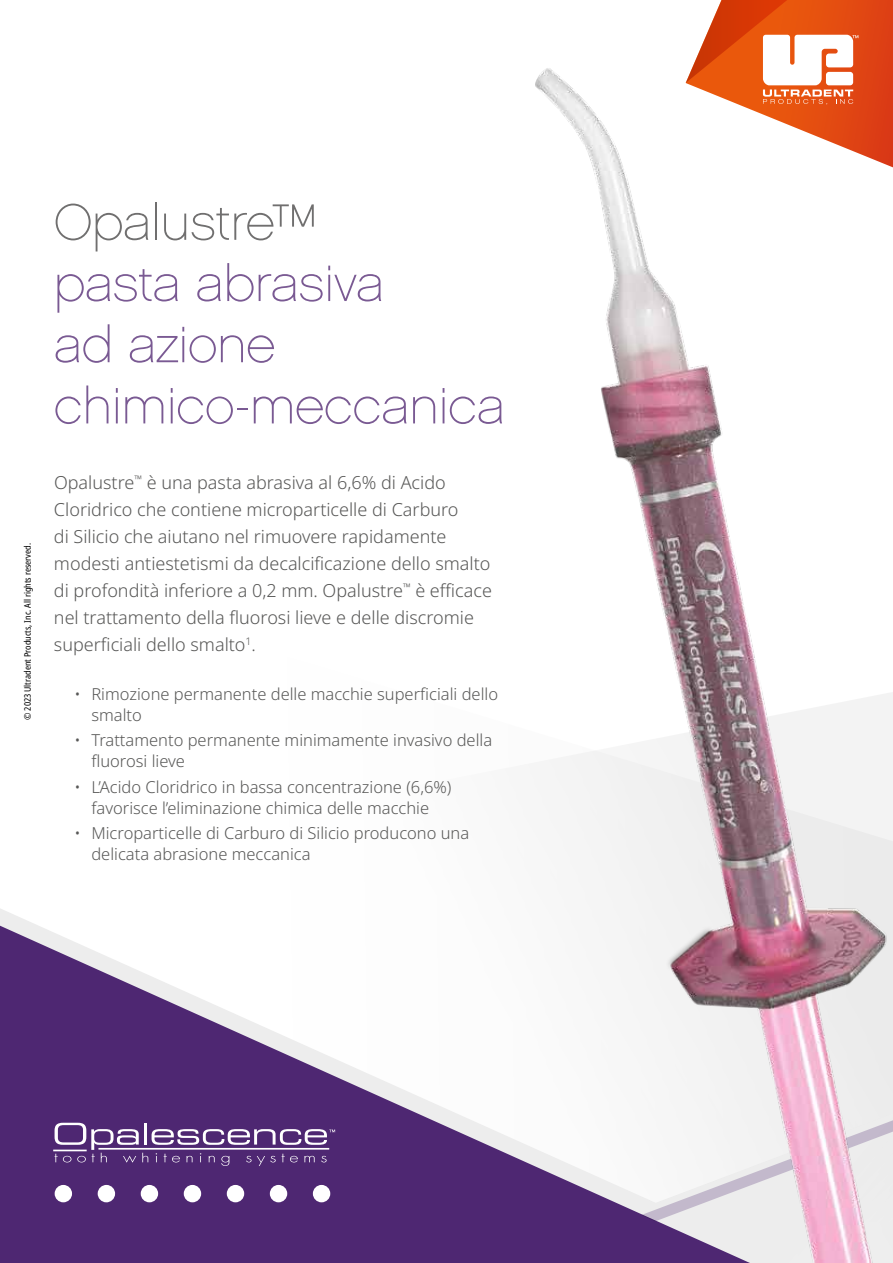
<style>
.page{position:relative;width:893px;height:1263px;background:#fff}
.page>*{position:absolute;margin:0;border:0;box-sizing:border-box;transform-origin:0 0}
.t1{font:51px/61.2px "Chalet Paris Nineteen Sixty";color:#7a5a93}
.t2{font:51px "Chalet Paris Nineteen Sixty";color:#706f6f}
.t3{font:300 18px/27px "Noto Sans";color:#575756}
.t4{font:300 16.5px/21px "Noto Sans";color:#575756}
.t5{font:condensed 9px "Noto Sans";color:#000}
</style>
<div class="page">
<svg style="left:0;top:926px;width:478px;height:337px;fill:#4e2772"></svg>
<div style="left:55px;top:1185px;width:17px;height:17px;background:#fff;border-radius:50%"></div>
<div style="left:141px;top:1185px;width:17px;height:17px;background:#fff;border-radius:50%"></div>
<div style="left:184px;top:1185px;width:17px;height:17px;background:#fff;border-radius:50%"></div>
<div style="left:227px;top:1185px;width:17px;height:17px;background:#fff;border-radius:50%"></div>
<div style="left:270px;top:1185px;width:17px;height:17px;background:#fff;border-radius:50%"></div>
<div style="left:313px;top:1185px;width:17px;height:17px;background:#fff;border-radius:50%"></div>
<div style="left:98px;top:1185px;width:17px;height:17px;background:#fff;border-radius:50%"></div>
<hr style="left:53px;top:1149px;width:34px;height:2px;background:#fff">
<svg style="left:55px;top:1123px;width:280px;height:43px;background:#71528e"></svg>
<img style="left:478px;top:68px;width:415px;height:1195px">
<svg style="left:686px;top:0;width:207px;height:167px"></svg>
<p class="t5" style="left:21px;top:720px;width:178px;rotate:-90deg">© 2023 Ultradent Products, Inc. All rights reserved.</p>
<h1 class="t2" style="left:54px;top:193px;width:264px">Opalustre™</h1>
<h1 class="t1" style="left:54px;top:253px;width:452px">pasta abrasiva<br>ad azione chimico-meccanica</h1>
<p class="t3" style="left:54px;top:470px;width:439px">Opalustre<sup>™</sup> è una pasta abrasiva al 6,6% di Acido Cloridrico che contiene microparticelle di Carburo<br>di Silicio che aiutano nel rimuovere rapidamente modesti antiestetismi da decalcificazione dello smalto di profondità inferiore a 0,2 mm. Opalustre<sup>™</sup> è efficace nel trattamento della fluorosi lieve e delle discromie superficiali dello smalto<sup>1</sup>.</p>
<p class="t4" style="left:91px;top:684px;width:408px;text-indent:-17px">• Rimozione permanente delle macchie superficiali dello smalto</p>
<p class="t4" style="left:91px;top:730px;width:402px;text-indent:-17px">• Trattamento permanente minimamente invasivo della fluorosi lieve</p>
<p class="t4" style="left:74px;top:777px;width:379px;text-align:center">• L’Acido Cloridrico in bassa concentrazione (6,6%) favorisce l’eliminazione chimica delle macchie</p>
<p class="t4" style="left:91px;top:823px;width:379px;text-indent:-17px">• Microparticelle di Carburo di Silicio producono una delicata abrasione meccanica</p>
</div>
